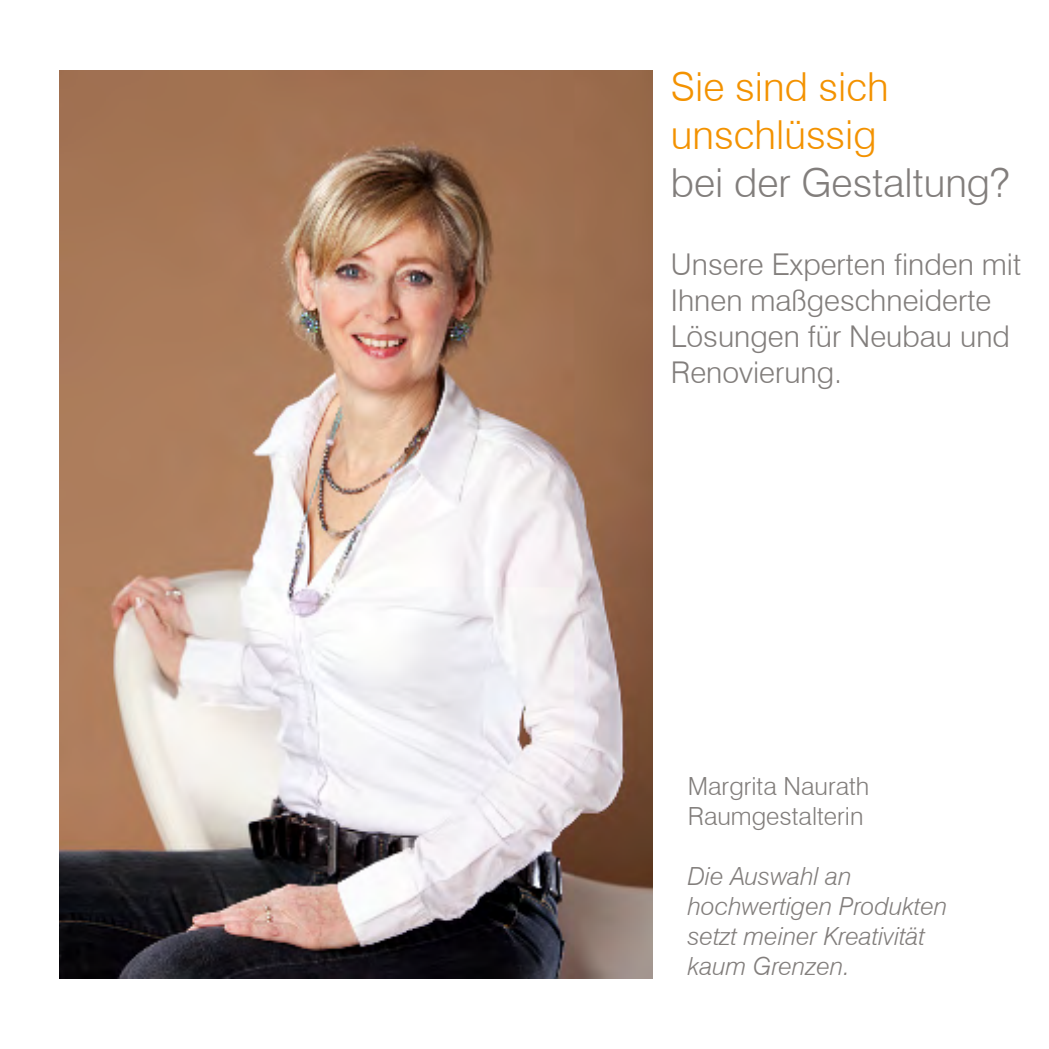
<style>
.page{position:relative;width:1049px;height:1049px;background:#fff}
.page>*{position:absolute;margin:0;border:0;box-sizing:border-box;transform-origin:0 0}
.t1{font:300 40px/48px "Swiss 721 BT";color:#f39200}
.t2{font:300 40px "Swiss 721 BT";color:#827e7c}
.t3{font:300 30px/36px "Swiss 721 BT";color:#827e7c}
.t4{font:italic 300 25px/30px "Swiss 721 BT";color:#827e7c}
.t5{font:300 25px/30px "Swiss 721 BT";color:#827e7c}
</style>
<div class="page">
<img style="left:60px;top:71px;width:593px;height:907px">
<h1 class="t1" style="left:671px;top:63px;width:219px">Sie sind sich unschlüssig</h1>
<h1 class="t2" style="left:671px;top:159px;width:340px">bei der Gestaltung?</h1>
<p class="t3" style="left:671px;top:246px;width:352px">Unsere Experten finden mit<br>Ihnen maßgeschneiderte<br>Lösungen für Neubau und<br>Renovierung.</p>
<p class="t5" style="left:688px;top:771px;width:183px">Margrita Naurath<br>Raumgestalterin</p>
<p class="t4" style="left:688px;top:861px;width:261px">Die Auswahl an hochwertigen Produkten setzt meiner Kreativität kaum Grenzen.</p>
</div>
